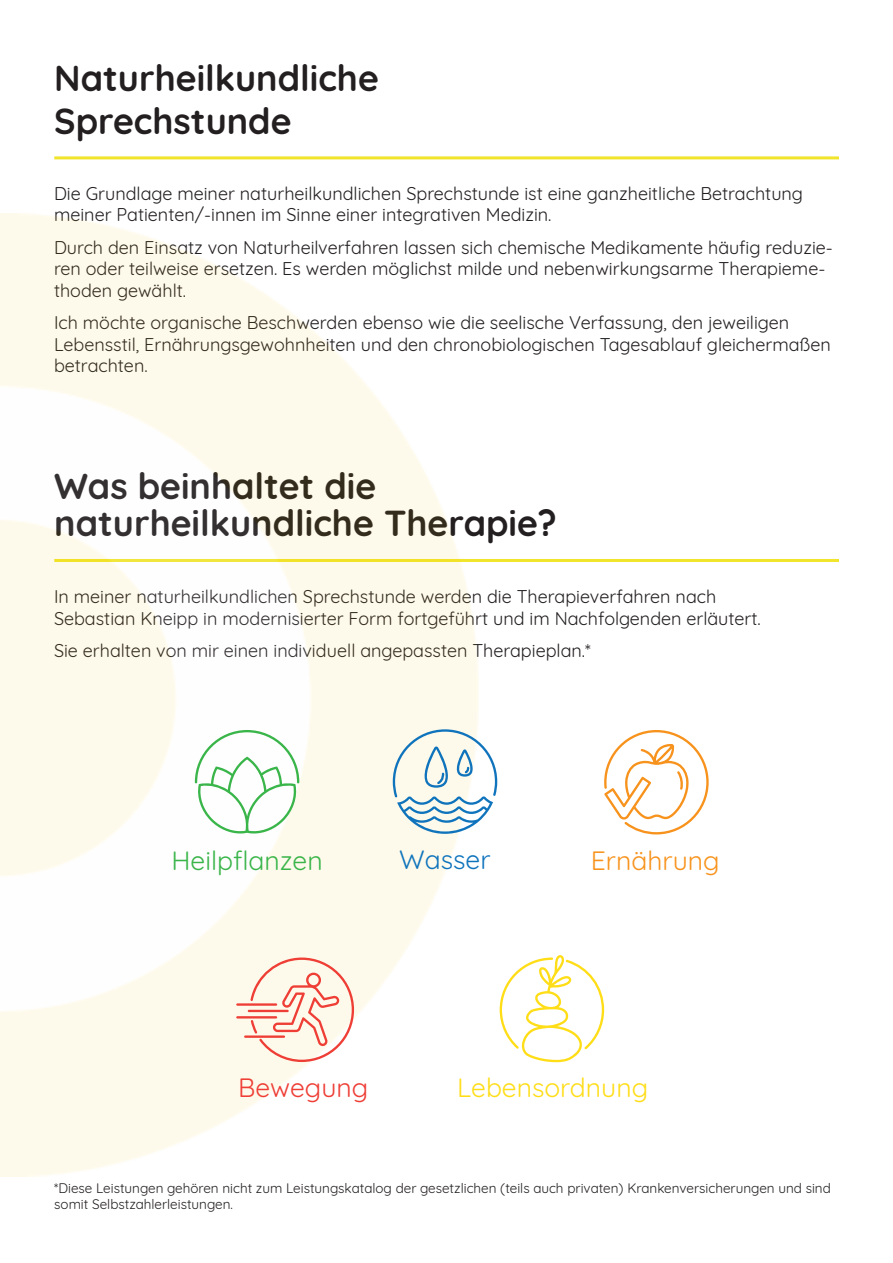
<style>
.page{position:relative;width:893px;height:1263px;background:#fff}
.page>*{position:absolute;margin:0;border:0;box-sizing:border-box;transform-origin:0 0}
.t1{font:700 36px/43.2px "Quicksand";color:#231f20}
.t2{font:26.55px "Quicksand";color:#ffdd17}
.t3{font:26.55px "Quicksand";color:#3ab54a}
.t4{font:26.55px "Quicksand";color:#f7931d}
.t5{font:26.55px "Quicksand";color:#ee3e35}
.t6{font:26.55px "Quicksand";color:#1074bc}
.t7{font:18px/21.6px "Quicksand";color:#231f20}
.t8{font:13.5px/16.2px "Quicksand";color:#231f20}
</style>
<div class="page">
<hr style="left:54px;top:156px;width:785px;height:3px;background:#f1e52b">
<hr style="left:54px;top:559px;width:785px;height:3px;background:#f1e52b">
<img style="left:0;top:214px;width:478px;height:963px">
<svg style="left:604px;top:730px;width:105px;height:104px"></svg>
<svg style="left:195px;top:730px;width:104px;height:103px"></svg>
<svg style="left:393px;top:729px;width:104px;height:105px"></svg>
<hr style="left:248px;top:1010px;width:41px;height:2px;background:#ee3e35">
<hr style="left:236px;top:1003px;width:41px;height:3px;background:#ee3e35">
<hr style="left:236px;top:1016px;width:41px;height:2px;background:#ee3e35">
<hr style="left:244px;top:1035px;width:41px;height:3px;background:#ee3e35">
<svg style="left:250px;top:957px;width:104px;height:105px;background:#fbdbce"></svg>
<svg style="left:500px;top:955px;width:104px;height:107px"></svg>
<h1 class="t1" style="left:54px;top:53px;width:326px">Naturheilkundliche<br>Sprechstunde</h1>
<p class="t7" style="left:54px;top:180px;width:751px">Die Grundlage meiner naturheilkundlichen Sprechstunde ist eine ganzheitliche Betrachtung meiner Patienten/-innen im Sinne einer integrativen Medizin.</p>
<p class="t7" style="left:54px;top:234px;width:780px">Durch den Einsatz von Naturheilverfahren lassen sich chemische Medikamente häufig reduzie&shy;ren oder teilweise ersetzen. Es werden möglichst milde und nebenwirkungsarme Therapieme&shy;thoden gewählt.</p>
<p class="t7" style="left:54px;top:310px;width:778px">Ich möchte organische Beschwerden ebenso wie die seelische Verfassung, den jeweiligen<br>Lebensstil, Ernährungsgewohnheiten und den chronobiologischen Tagesablauf gleichermaßen betrachten.</p>
<h1 class="t1" style="left:54px;top:464px;width:504px;line-height:37.5px">Was beinhaltet die naturheilkundliche Therapie?</h1>
<p class="t7" style="left:54px;top:584px;width:708px">In meiner naturheilkundlichen Sprechstunde werden die Therapieverfahren nach<br>Sebastian Kneipp in modernisierter Form fortgeführt und im Nachfolgenden erläutert.</p>
<p class="t7" style="left:54px;top:638px;width:538px">Sie erhalten von mir einen individuell angepassten Therapieplan.*</p>
<h2 class="t3" style="left:172px;top:839px;width:153px">Heilpflanzen</h2>
<h2 class="t6" style="left:399px;top:839px;width:93px">Wasser</h2>
<h2 class="t4" style="left:591px;top:839px;width:130px">Ernährung</h2>
<h2 class="t5" style="left:238px;top:1067px;width:132px">Bewegung</h2>
<h2 class="t2" style="left:457px;top:1067px;width:192px">Lebensordnung</h2>
<p class="t8" style="left:54px;top:1178px;width:778px">*Diese Leistungen gehören nicht zum Leistungskatalog der gesetzlichen (teils auch privaten) Krankenversicherungen und sind somit Selbstzahlerleistungen.</p>
</div>
